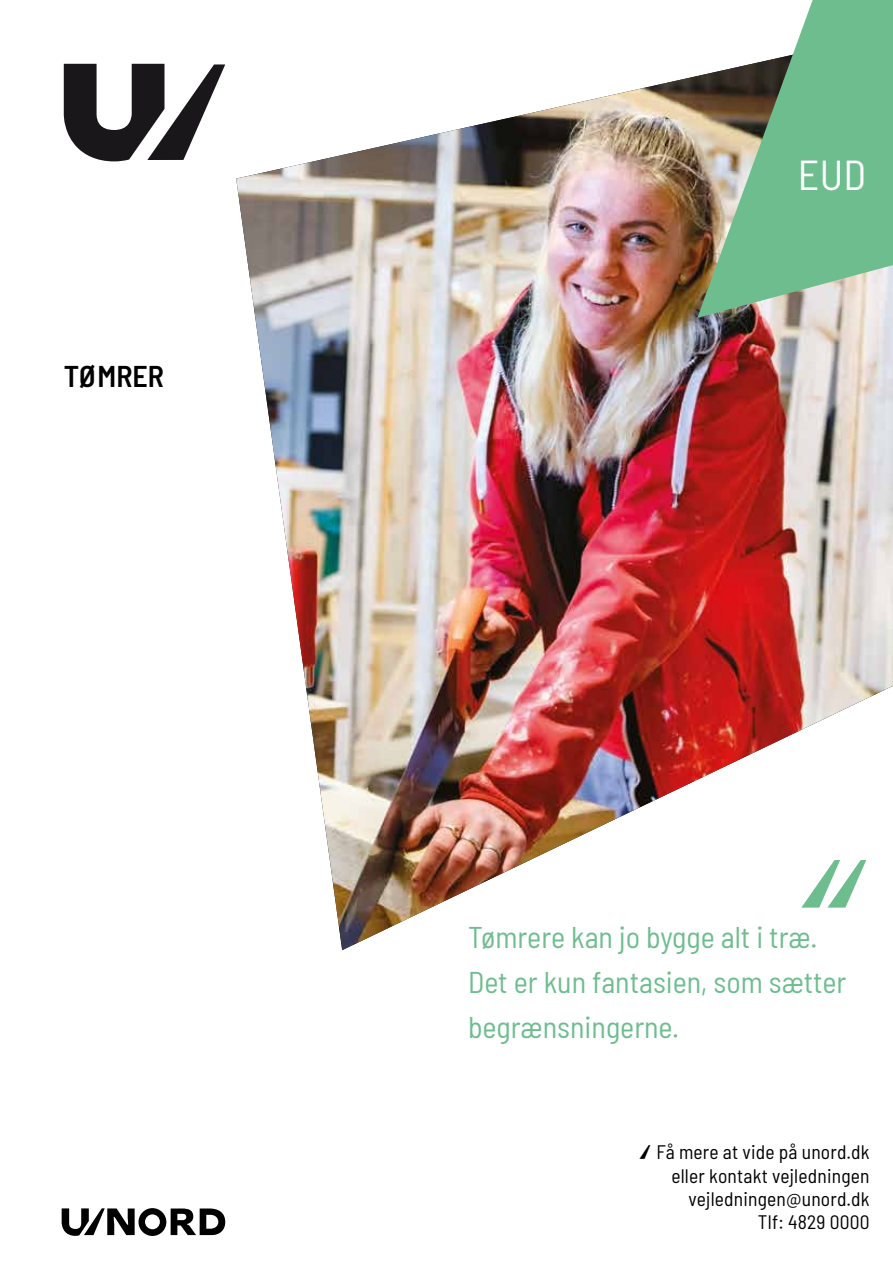
<style>
.page{position:relative;width:893px;height:1263px;background:#fff}
.page>*{position:absolute;margin:0;border:0;box-sizing:border-box;transform-origin:0 0}
.t1{font:semi-condensed 41.85px "Barlow";color:#fff}
.t2{font:semi-condensed 30px/45px "Barlow";color:#6ebd8f}
.t3{font:600 semi-condensed 30px "Barlow";color:#000}
.t4{font:semi-condensed 19.5px/23.4px "Barlow";letter-spacing:.01em;color:#000;text-align:right}
.s1{font-family:"slash";font-stretch:normal}
</style>
<div class="page">
<svg style="left:64px;top:64px;width:161px;height:97px"></svg>
<svg style="left:62px;top:1208px;width:163px;height:28px"></svg>
<img style="left:236px;top:76px;width:657px;height:874px">
<svg style="left:697px;top:0;width:196px;height:318px;background:#8ab796"></svg>
<svg style="left:801px;top:860px;width:65px;height:48px"></svg>
<h2 class="t3" style="left:64px;top:354px;width:102px">TØMRER</h2>
<h1 class="t1" style="left:798px;top:145px;width:70px">EUD</h1>
<h2 class="t2" style="left:468px;top:913px;width:380px">Tømrere kan jo bygge alt i træ.<br>Det er kun fantasien, som sætter begrænsningerne.</h2>
<p class="t4" style="left:640px;top:1139px;width:231px"><span class="s1">/</span> Få mere at vide på unord.dk eller kontakt vejledningen vejledningen@unord.dk<br>Tlf: 4829 0000</p>
</div>
